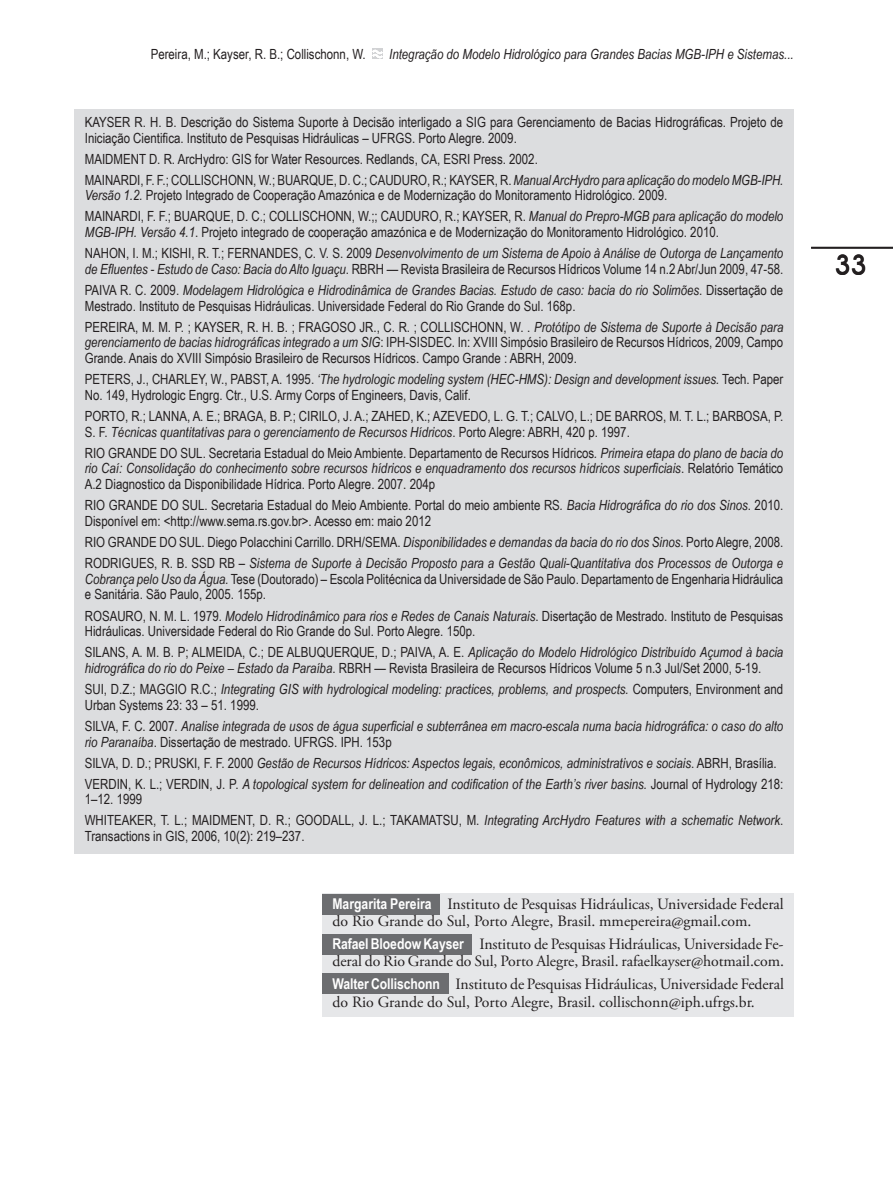
<style>
.page{position:relative;width:893px;height:1191px;background:#fff}
.page>*{position:absolute;margin:0;border:0;box-sizing:border-box;transform-origin:0 0}
.t1{font:500 28px "Avant Garde IT Cby BT";color:#231f20}
.t2{font:15.75px/17.5px "Adobe Garamond Pro";letter-spacing:-.005em;color:#231f20}
.t3{font:14px/15.8px "Arial Narrow";color:#231f20}
.t4{font:italic 14px/21px "Arial Narrow";color:#231f20}
.s1{font-style:italic}
.s2{font-style:normal}
.s3{font-family:"Arial Narrow";font-weight:700;font-size:14.88px;color:#fff}
</style>
<div class="page">
<hr style="left:811px;top:247px;width:82px;height:2px;background:#231f20">
<svg style="left:372px;top:49px;width:11px;height:10px"></svg>
<svg style="left:372px;top:50px;width:11px;height:8px"></svg>
<div style="left:74px;top:109px;width:720px;height:745px;background:#dcdddf"></div>
<div style="left:322px;top:893px;width:472px;height:124px;background:#e6e7e9"></div>
<div style="left:322px;top:893px;width:118px;height:21px;background:#6c6d70"></div>
<div style="left:322px;top:934px;width:150px;height:20px;background:#6c6d70"></div>
<div style="left:322px;top:973px;width:127px;height:21px;background:#6c6d70"></div>
<p class="t3" style="left:151px;top:46px;width:217px">Pereira, M.; Kayser, R. B.; Collischonn, W.</p>
<p class="t4" style="left:389px;top:43px;width:406px">Integração do Modelo Hidrológico para Grandes Bacias MGB‑IPH e Sistemas...</p>
<p class="t3" style="left:85px;top:113px;width:700px">KAYSER R. H. B. Descrição do Sistema Suporte à Decisão interligado a SIG para Gerenciamento de Bacias Hidrográficas. Projeto de<br>Iniciação Cientifica. Instituto de Pesquisas Hidráulicas – UFRGS. Porto Alegre. 2009.</p>
<p class="t3" style="left:85px;top:148px;width:700px;line-height:21px">MAIDMENT D. R. ArcHydro: GIS for Water Resources. Redlands, CA, ESRI Press. 2002.<br>MAINARDI, F. F.; COLLISCHONN, W.; BUARQUE, D. C.; CAUDURO, R.; KAYSER, R. <span class="s1">Manual ArcHydro para aplicação do modelo MGB‑IPH.</span></p>
<p class="t3" style="left:85px;top:184px;width:700px;line-height:21px"><span class="s1">Versão 1.2.</span> Projeto Integrado de Cooperação Amazónica e de Modernização do Monitoramento Hidrológico. 2009.<br>MAINARDI, F. F.; BUARQUE, D. C.; COLLISCHONN, W.;; CAUDURO, R.; KAYSER, R. <span class="s1">Manual do Prepro‑MGB para aplicação do modelo</span></p>
<p class="t3" style="left:85px;top:221px;width:700px;line-height:21px"><span class="s1">MGB‑IPH. Versão 4.1</span>. Projeto integrado de cooperação amazónica e de Modernização do Monitoramento Hidrológico. 2010.<br>NAHON, I. M.; KISHI, R. T.; FERNANDES, C. V. S. 2009 <span class="s1">Desenvolvimento de um Sistema de Apoio à Análise de Outorga de Lançamento</span></p>
<p class="t4" style="left:85px;top:258px;width:700px">de Efluentes ‑ Estudo de Caso: Bacia do Alto Iguaçu<span class="s2">. RBRH — Revista Brasileira de Recursos Hídricos Volume 14 n.2 Abr/Jun 2009, 47‑58.<br>PAIVA R. C. 2009.</span> Modelagem Hidrológica e Hidrodinâmica de Grandes Bacias. Estudo de caso: bacia do rio Solimões<span class="s2">. Dissertação de</span></p>
<p class="t3" style="left:85px;top:295px;width:700px;line-height:21px">Mestrado. Instituto de Pesquisas Hidráulicas. Universidade Federal do Rio Grande do Sul. 168p.<br>PEREIRA, M. M. P. ; KAYSER, R. H. B. ; FRAGOSO JR., C. R. ; COLL ISCHONN, W. . <span class="s1">Protótipo de Sistema de Suporte à Decisão para</span></p>
<p class="t3" style="left:85px;top:334px;width:700px"><span class="s1">gerenciamento de bacias hidrográficas integrado a um SIG</span>: IPH‑SISDEC. In: XVIII Simpósio Brasileiro de Recursos Hídricos, 2009, Campo<br>Grande. Anais do XVIII Simpósio Brasileiro de Recursos Hídricos. Campo Grande : ABRH, 2009.</p>
<p class="t3" style="left:85px;top:371px;width:700px">PETERS, J., CHARLEY, W., PABST, A. 1995. <span class="s1">‘The hydrologic modeling system (HEC‑HMS): Design and development issues.</span> Tech. Paper<br>No. 149, Hydrologic Engrg. Ctr., U.S. Army Corps of Engineers, Davis, Calif.</p>
<p class="t3" style="left:85px;top:407px;width:700px">PORTO, R.; LANNA, A. E.; BRAGA, B. P.; CIRILO, J. A.; ZAHED, K.; AZEVEDO, L. G. T.; CALVO, L.; DE BARROS, M. T. L.; BARBOSA, P.<br>S. F. <span class="s1">Técnicas quantitativas para o gerenciamento de Recursos Hídricos</span>. Porto Alegre: ABRH, 420 p. 1997.</p>
<p class="t3" style="left:85px;top:444px;width:700px;text-align:justify">RIO GRANDE DO SUL. Secretaria Estadual do Meio Ambiente. Departamento de Recursos Hídricos<span class="s1">. Primeira etapa do plano de bacia do rio Caí: Consolidação do conhecimento sobre recursos hídricos e enquadramento dos recursos hídricos superficiais</span>. Relatório Temático A.2 Diagnostico da Disponibilidade Hídrica. Porto Alegre. 2007. 204p</p>
<p class="t3" style="left:85px;top:497px;width:700px">RIO GRANDE DO SUL. Secretaria Estadual do Meio Ambiente. Portal do meio ambiente RS<span class="s1">. Bacia Hidrográfica do rio dos Sinos</span>. 2010.<br>Disponível em: &lt;http://www.sema.rs.gov.br&gt;. Acesso em: maio 2012</p>
<p class="t4" style="left:85px;top:531px;width:700px"><span class="s2">RIO GRANDE DO SUL. Diego Polacchini Carrillo. DRH/SEMA.</span> Disponibilidades e demandas da bacia do rio dos Sinos<span class="s2">. Porto Alegre, 2008.<br>RODRIGUES, R. B. SSD RB –</span> Sistema de Suporte à Decisão Proposto para a Gestão Quali‑Quantitativa dos Processos de Outorga e</p>
<p class="t3" style="left:85px;top:570px;width:700px"><span class="s1">Cobrança pelo Uso da Água.</span> Tese (Doutorado) – Escola Politécnica da Universidade de São Paulo. Departamento de Engenharia Hidráulica e Sanitária. São Paulo, 2005. 155p.</p>
<p class="t3" style="left:85px;top:607px;width:700px">ROSAURO, N. M. L. 1979. <span class="s1">Modelo Hidrodinâmico para rios e Redes de Canais Naturais</span>. Disertação de Mestrado. Instituto de Pesquisas<br>Hidráulicas. Universidade Federal do Rio Grande do Sul. Porto Alegre. 150p.</p>
<p class="t3" style="left:85px;top:644px;width:700px">SILANS, A. M. B. P; ALMEIDA, C.; DE ALBUQUERQUE, D.; PAIVA, A. E. <span class="s1">Aplicação do Modelo Hidrológico Distribuído Açumod à bacia hidrográfica do rio do Peixe – Estado da Paraíba</span>. RBRH — Revista Brasileira de Recursos Hídricos Volume 5 n.3 Jul/Set 2000, 5‑19.</p>
<p class="t4" style="left:85px;top:681px;width:700px;line-height:15.8px"><span class="s2">SUI, D.Z.; MAGGIO R.C.;</span> Integrating GIS with hydrological modeling: practices, problems, and prospects. <span class="s2">Computers, Environment and<br>Urban Systems 23: 33 – 51. 1999.</span></p>
<p class="t4" style="left:85px;top:717px;width:700px;line-height:15.8px"><span class="s2">SILVA, F. C. 2007.</span> Analise integrada de usos de água superficial e subterrânea em macro‑escala numa bacia hidrográfica: o caso do alto rio Paranaíba<span class="s2">. Dissertação de mestrado. UFRGS. IPH. 153p</span></p>
<p class="t4" style="left:85px;top:752px;width:700px"><span class="s2">SILVA, D. D.; PRUSKI, F. F. 2000</span> Gestão de Recursos Hídricos: Aspectos legais, econômicos, administrativos e sociais<span class="s2">. ABRH, Brasília.<br>VERDIN, K. L.; VERDIN, J. P.</span> A topological system for delineation and codification of the Earth’s river basins. <span class="s2">Journal of Hydrology 218:</span></p>
<p class="t3" style="left:85px;top:788px;width:700px;line-height:21px">1–12. 1999<br>WHITEAKER, T. L.; MAIDMENT, D. R.; GOODALL , J. L.; TAKAMATSU, M. <span class="s1">Integrating ArcHydro Features with a schematic Network</span>.</p>
<p class="t3" style="left:85px;top:827px;width:221px">Transactions in GIS, 2006, 10(2): 219–237.</p>
<p class="t2" style="left:332px;top:895px;width:453px"><span class="s3">Margarita Pereira</span> Instituto de Pesquisas Hidráulicas, Universidade Federal do Rio Grande do Sul, Porto Alegre, Brasil. mmepereira@gmail.com.</p>
<p class="t2" style="left:332px;top:935px;width:453px"><span class="s3">Rafael Bloedow Kayser</span> Instituto de Pesquisas Hidráulicas, Universidade Fe‑ deral do Rio Grande do Sul, Porto Alegre, Brasil. rafaelkayser@hotmail.com.</p>
<p class="t2" style="left:332px;top:976px;width:453px"><span class="s3">Walter Collischonn</span> Instituto de Pesquisas Hidráulicas, Universidade Federal do Rio Grande do Sul, Porto Alegre, Brasil. collischonn@iph.ufrgs.br.</p>
<h1 class="t1" style="left:835px;top:247px;width:34px">33</h1>
</div>
